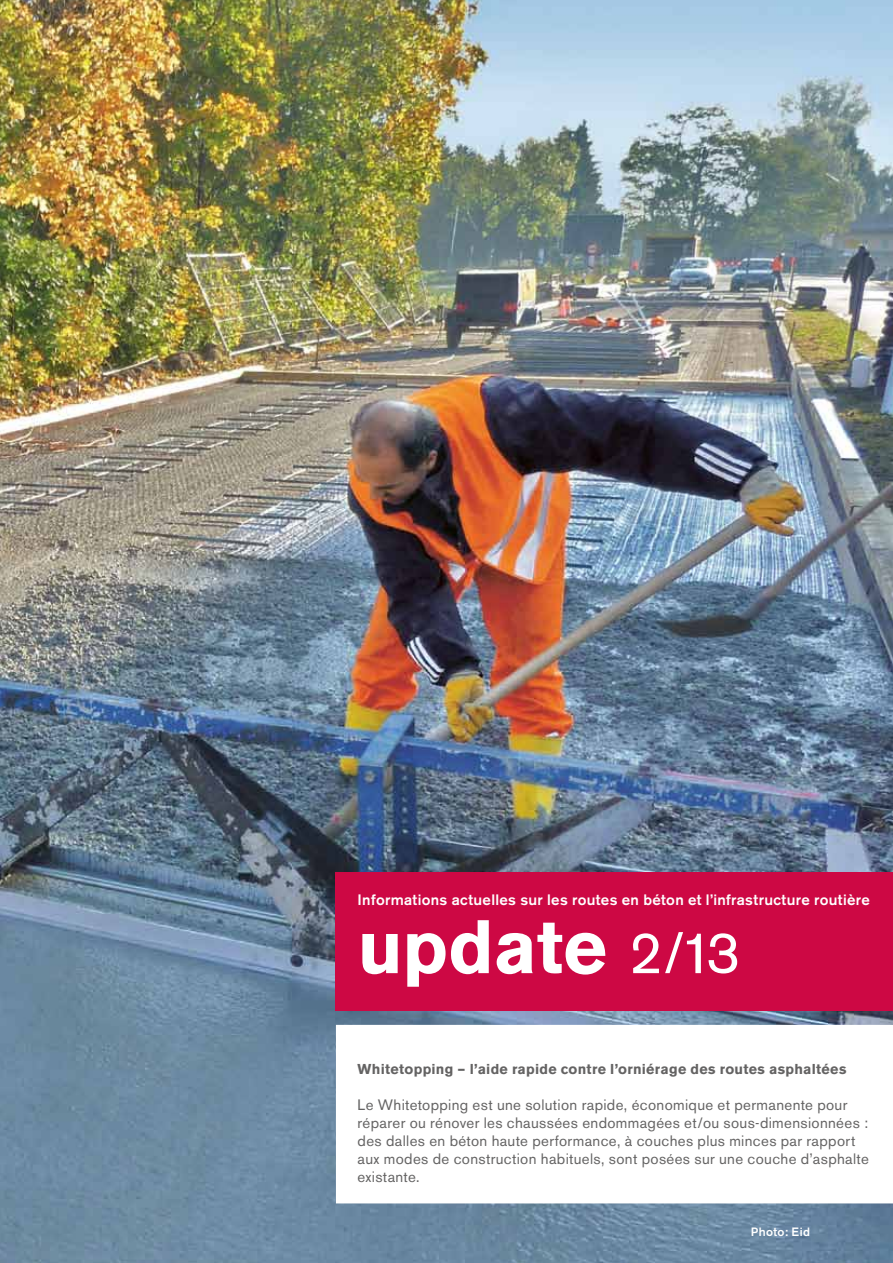
<style>
.page{position:relative;width:893px;height:1263px;background:#fff}
.page>*{position:absolute;margin:0;border:0;box-sizing:border-box;transform-origin:0 0}
.t1{font:700 75px "Akzidenz Grotesk BE";letter-spacing:-.005em;color:#fff}
.t2{font:15px/18px "Akzidenz Grotesk BE";letter-spacing:.025em;color:#646363}
.t3{font:500 15px "Akzidenz Grotesk BE";letter-spacing:.02em;color:#fff}
.t4{font:700 14.25px "Akzidenz Grotesk BE";letter-spacing:.02em;color:#646363}
.t5{font:500 12px "Akzidenz Grotesk BE";letter-spacing:.03em;color:#fff}
.s1{font-weight:400;font-size:58.5px}
</style>
<div class="page">
<img style="left:0;top:0;width:893px;height:1263px">
<div style="left:336px;top:873px;width:557px;height:138px;background:#cd0844"></div>
<svg style="left:336px;top:1025px;width:557px;height:178px"></svg>
<p class="t3" style="left:358px;top:891px;width:514px">Informations actuelles sur les routes en béton et l’infrastructure routière</p>
<h1 class="t1" style="left:358px;top:904px;width:384px">update <span class="s1">2/13</span></h1>
<p class="t4" style="left:358px;top:1061px;width:490px">Whitetopping – l’aide rapide contre l’orniérage des routes asphaltées</p>
<p class="t2" style="left:358px;top:1096px;width:513px">Le Whitetopping est une solution rapide, économique et permanente pour réparer ou rénover les chaussées endommagées et/ou sous-dimensionnées : des dalles en béton haute performance, à couches plus minces par rapport aux modes de construction habituels, sont posées sur une couche d’asphalte existante.</p>
<p class="t5" style="left:751px;top:1224px;width:61px">Photo: Eid</p>
</div>
